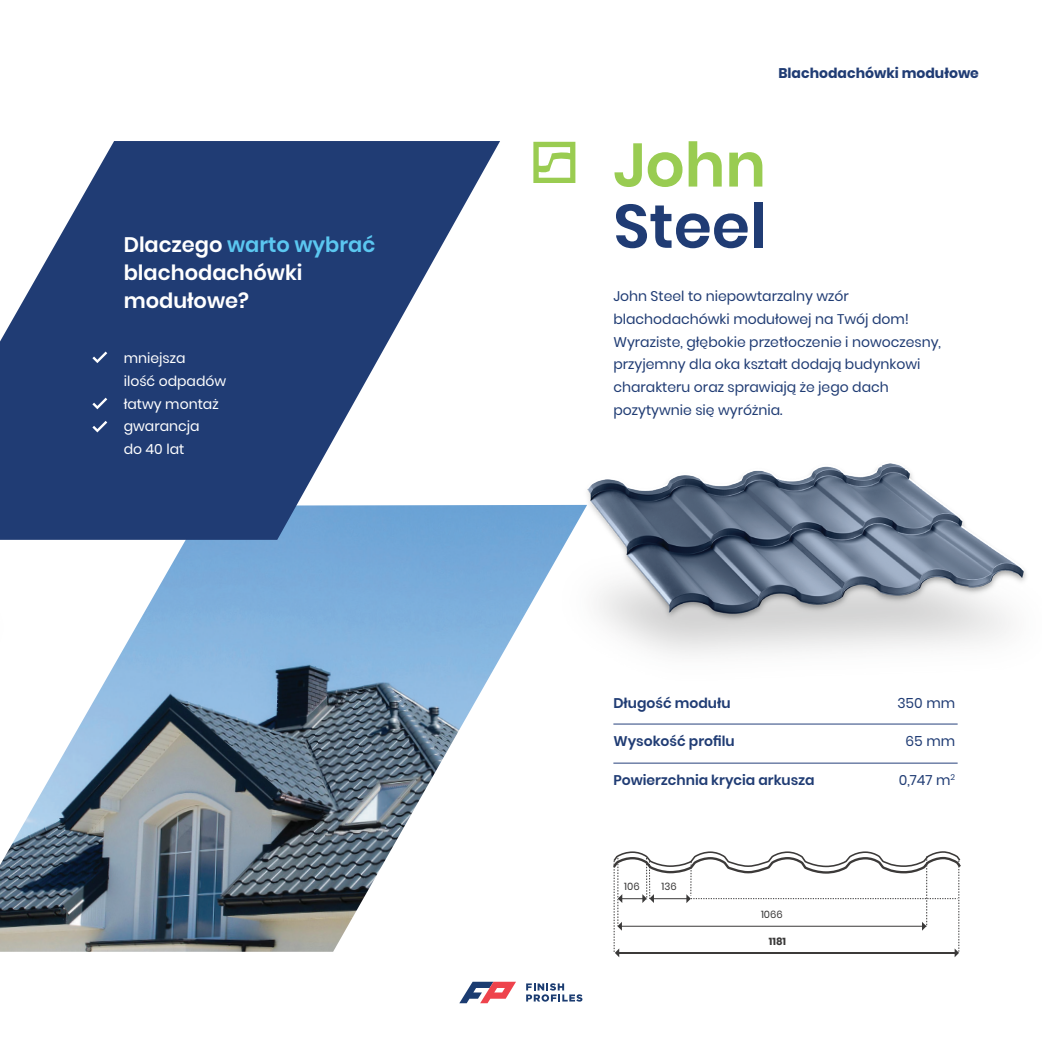
<style>
.page{position:relative;width:1042px;height:1042px;background:#fff}
.page>*{position:absolute;margin:0;border:0;box-sizing:border-box;transform-origin:0 0}
.t1{font:600 61.25px "Poppins";color:#203c74}
.t2{font:600 61.25px "Poppins";color:#99cc52}
.t3{font:600 21px/28px "Poppins";color:#fff}
.t4{font:14px/22.8px "Poppins";color:#203c74}
.t5{font:600 14px "Poppins";color:#203c74}
.t6{font:14px/22.8px "Poppins";color:#fff}
.t7{font:700 14px "Poppins";color:#203c74}
.t8{font:10.15px "Poppins";color:#3a3939}
.t9{font:700 10.15px "Poppins";color:#3a3939}
.s1{color:#5bc7f0}
</style>
<div class="page">
<hr style="left:613px;top:724px;width:344px;height:1px;background:#27417c">
<hr style="left:613px;top:763px;width:344px;height:1px;background:#27417c">
<svg style="left:533px;top:142px;width:42px;height:41px"></svg>
<svg style="left:613px;top:851px;width:347px;height:106px"></svg>
<img style="left:587px;top:463px;width:439px;height:192px">
<img style="left:0;top:504px;width:587px;height:448px">
<svg style="left:0;top:141px;width:500px;height:399px;fill:#203c74"></svg>
<svg style="left:92px;top:351px;width:15px;height:12px"></svg>
<svg style="left:92px;top:398px;width:15px;height:11px"></svg>
<svg style="left:92px;top:421px;width:15px;height:11px"></svg>
<img style="left:0;top:347px;width:14px;height:345px">
<svg style="left:459px;top:982px;width:57px;height:21px"></svg>
<svg style="left:526px;top:983px;width:56px;height:18px"></svg>
<h2 class="t3" style="left:124px;top:230px;width:253px">Dlaczego <span class="s1">warto wybrać </span>blachodachówki modułowe?</h2>
<p class="t6" style="left:124px;top:347px;width:104px">mniejsza<br>ilość odpadów łatwy montaż gwarancja<br>do 40 lat</p>
<p class="t7" style="left:778px;top:65px;width:202px">Blachodachówki modułowe</p>
<h1 class="t2" style="left:613px;top:130px;width:154px">John</h1>
<h1 class="t1" style="left:613px;top:191px;width:154px">Steel</h1>
<p class="t4" style="left:613px;top:285px;width:329px">John Steel to niepowtarzalny wzór blachodachówki modułowej na Twój dom!<br>Wyraziste, głębokie przetłoczenie i nowoczesny, przyjemny dla oka kształt dodają budynkowi charakteru oraz sprawiają że jego dach pozytywnie się wyróżnia.</p>
<p class="t5" style="left:613px;top:695px;width:119px">Długość modułu</p>
<p class="t5" style="left:613px;top:733px;width:123px">Wysokość profilu</p>
<p class="t5" style="left:613px;top:772px;width:203px">Powierzchnia krycia arkusza</p>
<p class="t8" style="left:624px;top:881px;width:17px">106</p>
<p class="t8" style="left:661px;top:881px;width:17px">136</p>
<p class="t8" style="left:761px;top:909px;width:23px">1066</p>
<p class="t9" style="left:769px;top:935px;width:19px">1181</p>
<p class="t4" style="left:897px;top:691px;width:59px">350 mm</p>
<p class="t4" style="left:905px;top:730px;width:51px">65 mm</p>
<p class="t4" style="left:899px;top:768px;width:58px">0,747 m<sup>2</sup></p>
</div>
